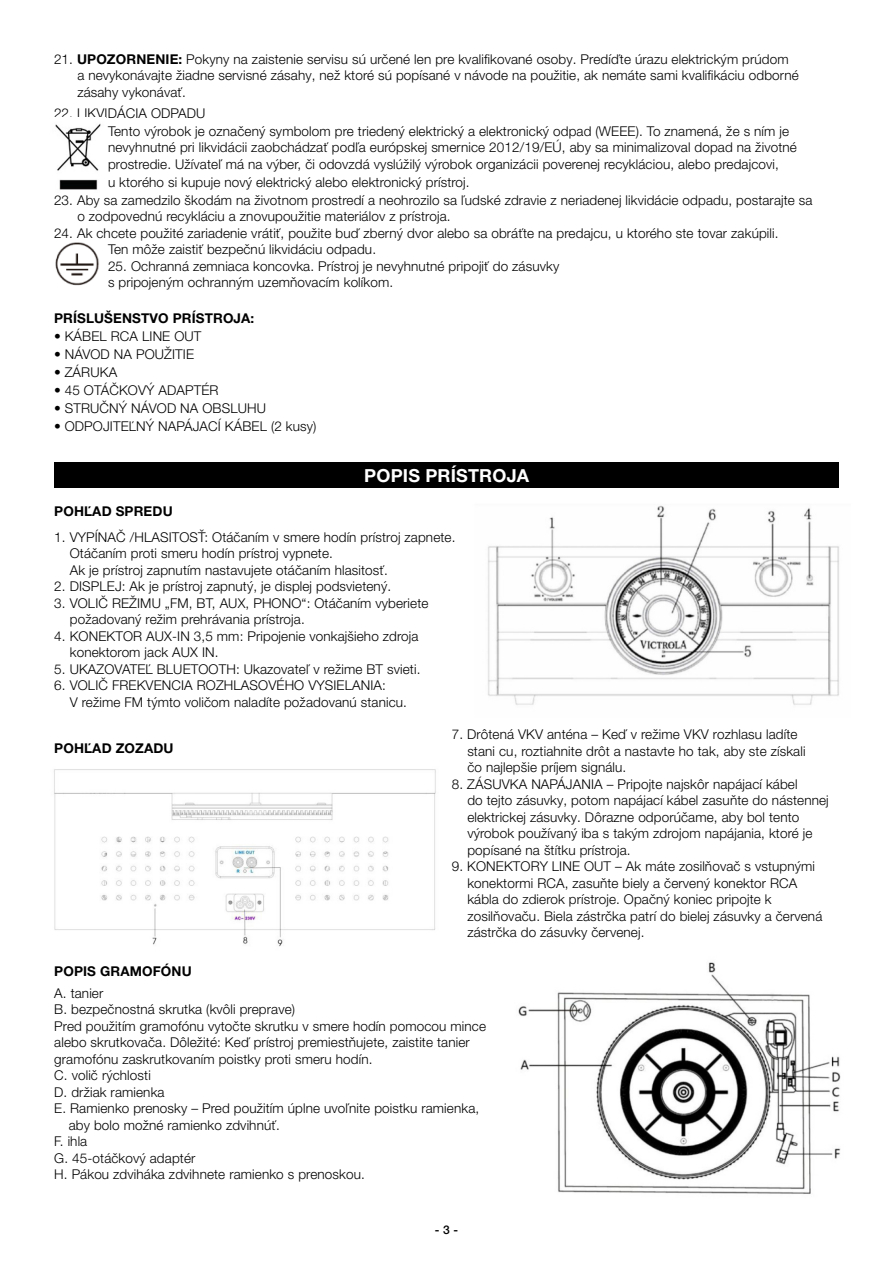
<style>
.page{position:relative;width:893px;height:1263px;background:#fff}
.page>*{position:absolute;margin:0;border:0;box-sizing:border-box;transform-origin:0 0}
.t1{font:700 18px "Helvetica Neue LT Pro";letter-spacing:.01em;color:#fff}
.t2{font:300 13.5px/16.5px "Helvetica Neue LT Pro";letter-spacing:.01em;color:#000}
.t3{font:700 13.5px "Helvetica Neue LT Pro";letter-spacing:.01em;color:#000}
.t4{font:500 12px "Helvetica Neue LT Pro";color:#000}
.s1{font-weight:300}
.s2{font-weight:700}
</style>
<div class="page">
<div style="left:54px;top:463px;width:785px;height:25px;background:#000"></div>
<img style="left:488px;top:505px;width:351px;height:200px">
<img style="left:55px;top:123px;width:46px;height:67px">
<img style="left:55px;top:242px;width:44px;height:44px">
<img style="left:54px;top:769px;width:382px;height:178px">
<img style="left:518px;top:962px;width:323px;height:232px">
<p class="t3" style="left:54px;top:50px;width:34px"><span class="s1">21.</span> UPOZORNENIE</p>
<p class="t2" style="left:77px;top:50px;width:723px;text-indent:101px"><span class="s2">:</span> Pokyny na zaistenie servisu sú určené len pre kvalifikované osoby. Predíďte úrazu elektrickým prúdom a nevykonávajte žiadne servisné zásahy, než ktoré sú popísané v návode na použitie, ak nemáte sami kvalifikáciu odborné zásahy vykonávať.</p>
<p class="t2" style="left:108px;top:104px;width:683px;line-height:18px;text-indent:-54px">22. LIKVIDÁCIA ODPADU<br>Tento výrobok je označený symbolom pre triedený elektrický a elektronický odpad (WEEE). To znamená, že s ním je</p>
<p class="t2" style="left:108px;top:139px;width:690px">nevyhnutné pri likvidácii zaobchádzať podľa európskej smernice 2012/19/EÚ, aby sa minimalizoval dopad na životné prostredie. Užívateľ má na výber, či odovzdá vyslúžilý výrobok organizácii poverenej recykláciou, alebo predajcovi,</p>
<p class="t2" style="left:108px;top:173px;width:363px">u ktorého si kupuje nový elektrický alebo elektronický prístroj.</p>
<p class="t2" style="left:77px;top:191px;width:737px;text-indent:-23px">23. Aby sa zamedzilo škodám na životnom prostredí a neohrozilo sa ľudské zdravie z neriadenej likvidácie odpadu, postarajte sa o zodpovednú recykláciu a znovupoužitie materiálov z prístroja.</p>
<p class="t2" style="left:108px;top:224px;width:672px;text-indent:-54px">24. Ak chcete použité zariadenie vrátiť, použite buď zberný dvor alebo sa obráťte na predajcu, u ktorého ste tovar zakúpili.<br>Ten môže zaistiť bezpečnú likvidáciu odpadu.</p>
<p class="t2" style="left:108px;top:257px;width:453px">25. Ochranná zemniaca koncovka. Prístroj je nevyhnutné pripojiť do zásuvky s pripojeným ochranným uzemňovacím kolíkom.</p>
<p class="t3" style="left:54px;top:310px;width:33px">PR ÍSLU</p>
<p class="t3" style="left:104px;top:310px;width:19px">ŠENST</p>
<p class="t3" style="left:150px;top:310px;width:57px">VO PR ÍSTRO</p>
<p class="t3" style="left:234px;top:310px;width:22px">JA:</p>
<p class="t2" style="left:54px;top:328px;width:149px">• KÁBEL RCA LINE OUT</p>
<p class="t2" style="left:54px;top:346px;width:142px">• NÁVOD NA POUŽITIE</p>
<p class="t2" style="left:54px;top:364px;width:65px">• ZÁRUKA</p>
<p class="t2" style="left:54px;top:382px;width:166px">• 45 OTÁČKOVÝ ADAPTÉR</p>
<p class="t2" style="left:54px;top:400px;width:214px">• STRUČNÝ NÁVOD NA OBSLUHU</p>
<p class="t2" style="left:54px;top:418px;width:264px">• ODPOJITEĽNÝ NAPÁJACÍ KÁBEL (2 kusy)</p>
<h1 class="t1" style="left:364px;top:464px;width:166px">POPIS PRÍSTROJA</h1>
<p class="t3" style="left:54px;top:503px;width:11px">POH</p>
<p class="t3" style="left:84px;top:503px;width:51px">ĽAD SPREDU</p>
<p class="t2" style="left:70px;top:529px;width:387px;text-indent:-16px">1. VYPÍNAČ /HLASITOSŤ: Otáčaním v smere hodín prístroj zapnete.<br>Otáčaním proti smeru hodín prístroj vypnete.<br>Ak je prístroj zapnutím nastavujete otáčaním hlasitosť.</p>
<p class="t2" style="left:54px;top:578px;width:338px">2. DISPLEJ: Ak je prístroj zapnutý, je displej podsvietený.</p>
<p class="t2" style="left:70px;top:595px;width:360px;text-indent:-16px">3. VOLIČ REŽIMU „FM, BT, AUX, PHONO“: Otáčaním vyberiete požadovaný režim prehrávania prístroja.</p>
<p class="t2" style="left:70px;top:628px;width:350px;text-indent:-16px">4. KONEKTOR AUX-IN 3,5 mm: Pripojenie vonkajšieho zdroja konektorom jack AUX IN.</p>
<p class="t2" style="left:54px;top:661px;width:368px">5. UKAZOVATEĽ BLUETOOTH: Ukazovateľ v režime BT svieti.</p>
<p class="t2" style="left:70px;top:677px;width:339px;text-indent:-16px">6. VOLIČ FREKVENCIA ROZHLASOVÉHO VYSIELANIA:<br>V režime FM týmto voličom naladíte požadovanú stanicu.</p>
<p class="t2" style="left:467px;top:726px;width:340px;text-indent:-16px">7. Drôtená VKV anténa – Keď v režime VKV rozhlasu ladíte stani cu, roztiahnite drôt a nastavte ho tak, aby ste získali čo najlepšie príjem signálu.</p>
<p class="t2" style="left:467px;top:775px;width:363px;text-indent:-16px">8. ZÁSUVKA NAPÁJANIA – Pripojte najskôr napájací kábel<br>do tejto zásuvky, potom napájací kábel zasuňte do nástennej elektrickej zásuvky. Dôrazne odporúčame, aby bol tento výrobok používaný iba s takým zdrojom napájania, ktoré je popísané na štítku prístroja.</p>
<p class="t2" style="left:467px;top:858px;width:356px;text-indent:-16px">9. KONEKTORY LINE OUT – Ak máte zosilňovač s vstupnými konektormi RCA, zasuňte biely a červený konektor RCA kábla do zdierok prístroje. Opačný koniec pripojte k zosilňovaču. Biela zástrčka patrí do bielej zásuvky a červená zástrčka do zásuvky červenej.</p>
<p class="t3" style="left:54px;top:740px;width:121px">POHĽAD ZOZADU</p>
<p class="t3" style="left:54px;top:962px;width:139px">POPIS GRAMOFÓNU</p>
<p class="t2" style="left:54px;top:984px;width:51px">A. tanier</p>
<p class="t2" style="left:54px;top:1001px;width:242px">B. bezpečnostná skrutka (kvôli preprave)</p>
<p class="t2" style="left:54px;top:1017px;width:433px">Pred použitím gramofónu vytočte skrutku v smere hodín pomocou mince</p>
<p class="t2" style="left:54px;top:1034px;width:417px">alebo skrutkovača. Dôležité: Keď prístroj premiestňujete, zaistite tanier</p>
<p class="t2" style="left:54px;top:1050px;width:320px">gramofónu zaskrutkovaním poistky proti smeru hodín.</p>
<p class="t2" style="left:54px;top:1067px;width:98px">C. volič rýchlosti</p>
<p class="t2" style="left:54px;top:1083px;width:112px">D. držiak ramienka</p>
<p class="t2" style="left:54px;top:1100px;width:426px">E. Ramienko prenosky – Pred použitím úplne uvoľnite poistku ramienka,</p>
<p class="t2" style="left:69px;top:1116px;width:213px">aby bolo možné ramienko zdvihnúť.</p>
<p class="t2" style="left:54px;top:1133px;width:35px">F. ihla</p>
<p class="t2" style="left:54px;top:1149px;width:143px">G. 45-otáčkový adaptér</p>
<p class="t2" style="left:54px;top:1166px;width:312px">H. Pákou zdviháka zdvihnete ramienko s prenoskou.</p>
<p class="t4" style="left:435px;top:1222px;width:25px">- 3 -</p>
</div>
